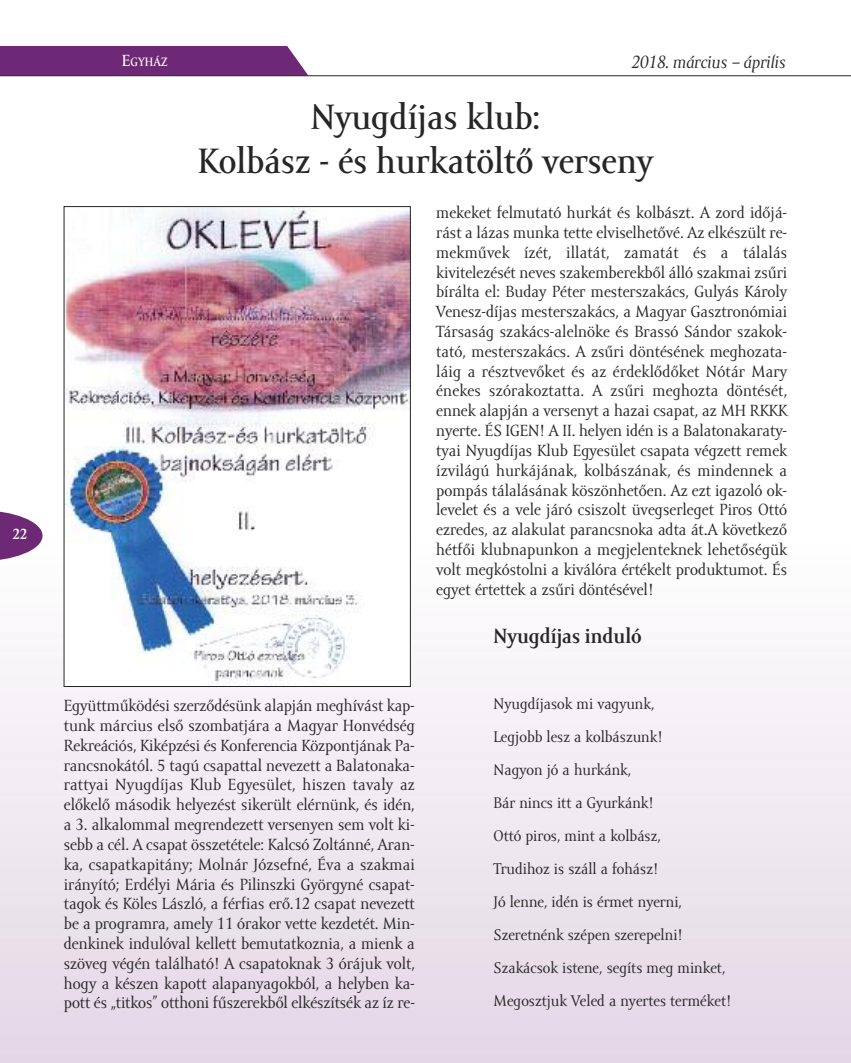
<style>
.page{position:relative;width:851px;height:1063px;background:#fff}
.page>*{position:absolute;margin:0;border:0;box-sizing:border-box;transform-origin:0 0}
.t1{font:36px/43.3px "Amor Serif Text Pro";color:#272627;text-align:center}
.t2{font:700 21px "Amor Serif Pro";color:#272627}
.t3{font:italic 18px "Amor Serif Pro";color:#272627}
.t4{font:16.5px/19.8px "Amor Serif Pro";color:#272627;text-align:justify}
.t5{font:15.75px/33px "Amor Serif Pro";color:#272627}
.t6{font:700 15px "Amor Serif Pro";color:#fff}
.t7{font:12.3px "Amor Serif Text Pro";color:#fff}
.s1{font-size:16.5px}
</style>
<div class="page">
<img style="left:0;top:531px;width:850px;height:532px">
<div style="left:0;top:46px;width:308px;height:29px;background:#6d2976"></div>
<hr style="left:0;top:75px;width:850px;height:1px;background:#272627">
<svg style="left:0;top:511px;width:43px;height:50px"></svg>
<img style="left:66px;top:208px;width:342px;height:477px">
<p class="t6" style="left:13px;top:529px;width:16px">22</p>
<p class="t7" style="left:122px;top:55px;width:47px"><span class="s1">E</span>GyhÁz</p>
<p class="t3" style="left:631px;top:56px;width:155px">2018. március – április</p>
<h1 class="t1" style="left:198px;top:97px;width:459px">nyugdíjas klub:<br>kolbász - és hurkatöltő verseny</h1>
<p class="t4" style="left:436px;top:205px;width:352px">mekeket felmutató hurkát és kolbászt. A zord időjá&shy;rást a lázas munka tette elviselhetővé. Az elkészült re&shy;mekművek ízét, illatát, zamatát és a tálalás kivitelezését neves szakemberekből álló szakmai zsűri bírálta el: Buday Péter mesterszakács, Gulyás Károly Venesz-díjas mesterszakács, a Magyar Gasztronómiai Társaság szakács-alelnöke és Brassó Sándor szakok&shy;tató, mesterszakács. A zsűri döntésének meghozata&shy;láig a résztvevőket és az érdeklődőket Nótár Mary énekes szórakoztatta. A zsűri meghozta döntését, ennek alapján a versenyt a hazai csapat, az Mh rKKK nyerte. éS IGEN! A II. helyen idén is a Balatonakaraty&shy;tyai Nyugdíjas Klub Egyesület csapata végzett remek ízvilágú hurkájának, kolbászának, és mindennek a pompás tálalásának köszönhetően. Az ezt igazoló ok&shy;levelet és a vele járó csiszolt üvegserleget Piros ottó ezredes, az alakulat parancsnoka adta át.A következő hétfői klubnapunkon a megjelenteknek lehetőségük volt megkóstolni a kiválóra értékelt produktumot. és egyet értettek a zsűri döntésével!</p>
<p class="t2" style="left:493px;top:629px;width:150px">nyugdíjas induló</p>
<p class="t4" style="left:64px;top:698px;width:352px">Együttműködési szerződésünk alapján meghívást kap&shy;tunk március első szombatjára a Magyar honvédség rekreációs, Kiképzési és Konferencia Központjának Pa&shy;rancsnokától. 5 tagú csapattal nevezett a Balatonaka&shy;rattyai Nyugdíjas Klub Egyesület, hiszen tavaly az előkelő második helyezést sikerült elérnünk, és idén, a 3. alkalommal megrendezett versenyen sem volt ki&shy;sebb a cél. A csapat összetétele: Kalcsó Zoltánné, Aran&shy;ka, csapatkapitány; Molnár Józsefné, éva a szakmai irányító; Erdélyi Mária és Pilinszki Györgyné csapat&shy;tagok és Köles László, a férfias erő.12 csapat nevezett be a programra, amely 11 órakor vette kezdetét. Min&shy;denkinek indulóval kellett bemutatkoznia, a mienk a szöveg végén található! A csapatoknak 3 órájuk volt, hogy a készen kapott alapanyagokból, a helyben ka&shy;pott és „titkos” otthoni fűszerekből elkészítsék az íz re-</p>
<p class="t5" style="left:493px;top:689px;width:239px">Nyugdíjasok mi vagyunk,<br>Legjobb lesz a kolbászunk!<br>Nagyon jó a hurkánk,<br>Bár nincs itt a Gyurkánk!<br>ottó piros, mint a kolbász,<br>Trudihoz is száll a fohász!<br>Jó lenne, idén is érmet nyerni,<br>Szeretnénk szépen szerepelni!<br>Szakácsok istene, segíts meg minket,<br>Megosztjuk Veled a nyertes terméket!</p>
</div>
